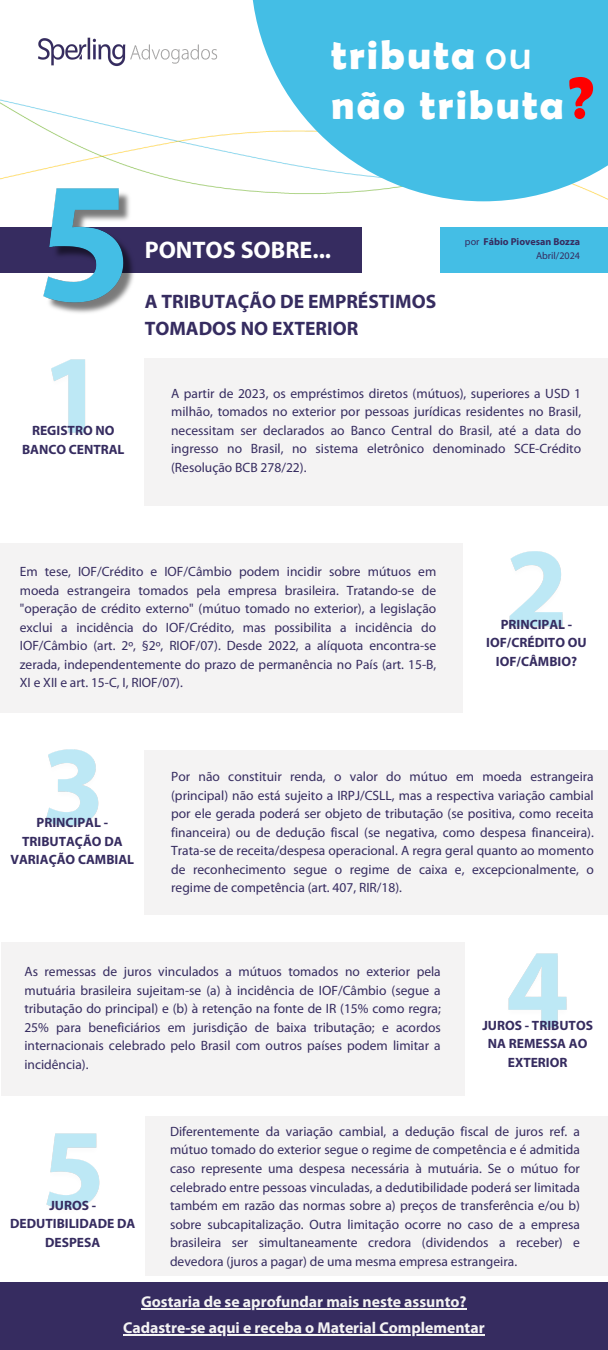
<style>
.page{position:relative;width:608px;height:1350px;background:#fff}
.page>*{position:absolute;margin:0;border:0;box-sizing:border-box;transform-origin:0 0}
.t1{font:700 60px "Berlin Sans FB Demi";color:#f00}
.t2{font:700 41.25px "Berlin Sans FB Demi";letter-spacing:.055em;color:#fff}
.t3{font:700 24px "Myriad Pro";color:#fff}
.t4{font:700 19.5px/27px "Myriad Pro";color:#362c60}
.t5{font:700 15.75px "Myriad Pro";color:#f4f3f3}
.t6{font:13.5px/18.6px "Myriad Pro";color:#362c60;text-align:justify}
.t7{font:700 13.5px/18.6px "Myriad Pro";color:#362c60;text-align:center}
.t8{font:700 10.05px "Myriad Pro";color:#362c60}
.t9{font:10.05px "Myriad Pro";color:#362c60}
.s1{font-family:"Berlin Sans FB";font-weight:400}
.s2{font-weight:400}
</style>
<div class="page">
<img style="left:0;top:99px;width:494px;height:103px">
<div style="left:0;top:227px;width:361px;height:46px;background:#362c60"></div>
<div style="left:440px;top:227px;width:167px;height:46px;background:#44bee5"></div>
<img style="left:36px;top:171px;width:104px;height:142px">
<div style="left:145px;top:359px;width:462px;height:147px;background:#f4f3f3"></div>
<img style="left:51px;top:359px;width:34px;height:74px">
<div style="left:0;top:543px;width:462px;height:170px;background:#f4f3f3"></div>
<img style="left:509px;top:551px;width:54px;height:76px">
<div style="left:145px;top:750px;width:462px;height:165px;background:#f4f3f3"></div>
<img style="left:45px;top:749px;width:54px;height:77px">
<div style="left:1px;top:942px;width:463px;height:153px;background:#f4f3f3"></div>
<img style="left:508px;top:953px;width:59px;height:75px">
<div style="left:145px;top:1116px;width:462px;height:160px;background:#f4f3f3"></div>
<img style="left:46px;top:1133px;width:54px;height:76px">
<svg style="left:251px;top:0;width:357px;height:201px;fill:#44bee5"></svg>
<img style="left:38px;top:38px;width:180px;height:29px">
<div style="left:0;top:1283px;width:607px;height:67px;background:#362c60"></div>
<hr style="left:141px;top:1308px;width:325px;height:2px;background:#f4f3f3">
<hr style="left:123px;top:1334px;width:361px;height:1px;background:#f4f3f3">
<h6 class="t2" style="left:331px;top:31px;width:202px">tributa <span class="s1">ou</span></h6>
<h6 class="t2" style="left:331px;top:81px;width:234px">não tributa</h6>
<h6 class="t1" style="left:568px;top:63px;width:27px">?</h6>
<h2 class="t3" style="left:145px;top:240px;width:188px">PONTOS SOBRE...</h2>
<h3 class="t4" style="left:145px;top:290px;width:293px">A TRIBUTAÇÃO DE EMPRÉSTIMOS<br>TOMADOS NO EXTERIOR</h3>
<h6 class="t8" style="left:465px;top:238px;width:116px"><span class="s2">por</span> Fábio Piovesan Bozza</h6>
<p class="t9" style="left:536px;top:252px;width:45px">Abril/2024</p>
<p class="t7" style="left:22px;top:423px;width:104px">REGISTRO NO<br>BANCO CENTRAL</p>
<h1 class="t6" style="left:171px;top:385px;width:411px">A partir de 2023, os empréstimos diretos (mútuos), superiores a USD 1 milhão, tomados no exterior por pessoas jurídicas residentes no Brasil, necessitam ser declarados ao Banco Central do Brasil, até a data do ingresso no Brasil, no sistema eletrônico denominado SCE-Crédito (Resolução BCB 278/22).</h1>
<p class="t6" style="left:20px;top:563px;width:418px">Em tese, IOF/Crédito e IOF/Câmbio podem incidir sobre mútuos em moeda estrangeira tomados pela empresa brasileira. Tratando-se de "operação de crédito externo" (mútuo tomado no exterior), a legislação exclui a incidência do IOF/Crédito, mas possibilita a incidência do IOF/Câmbio (art. 2º, §2º, RIOF/07). Desde 2022, a alíquota encontra-se zerada, independentemente do prazo de permanência no País (art. 15-B, XI e XII e art. 15-C, I, RIOF/07).</p>
<p class="t7" style="left:486px;top:616px;width:102px">PRINCIPAL -<br>IOF/CRÉDITO OU<br>IOF/CÂMBIO?</p>
<p class="t7" style="left:11px;top:814px;width:125px">PRINCIPAL -<br>TRIBUTAÇÃO DA<br>VARIAÇÃO CAMBIAL</p>
<p class="t6" style="left:171px;top:768px;width:424px">Por não constituir renda, o valor do mútuo em moeda estrangeira (principal) não está sujeito a IRPJ/CSLL, mas a respectiva variação cambial por ele gerada poderá ser objeto de tributação (se positiva, como receita financeira) ou de dedução fiscal (se negativa, como despesa financeira).<br>Trata-se de receita/despesa operacional. A regra geral quanto ao momento de reconhecimento segue o regime de caixa e, excepcionalmente, o regime de competência (art. 407, RIR/18).</p>
<p class="t6" style="left:24px;top:963px;width:418px">As remessas de juros vinculados a mútuos tomados no exterior pela mutuária brasileira sujeitam-se (a) à incidência de IOF/Câmbio (segue a tributação do principal) e (b) à retenção na fonte de IR (15% como regra; 25% para beneficiários em jurisdição de baixa tributação; e acordos internacionais celebrado pelo Brasil com outros países podem limitar a incidência).</p>
<h3 class="t7" style="left:482px;top:1017px;width:112px">JUROS - TRIBUTOS<br>NA REMESSA AO<br>EXTERIOR</h3>
<h4 class="t7" style="left:10px;top:1197px;width:127px">JUROS -<br>DEDUTIBILIDADE DA<br>DESPESA</h4>
<p class="t6" style="left:170px;top:1123px;width:411px">Diferentemente da variação cambial, a dedução fiscal de juros ref. a mútuo tomado do exterior segue o regime de competência e é admitida caso represente uma despesa necessária à mutuária. Se o mútuo for celebrado entre pessoas vinculadas, a dedutibilidade poderá ser limitada também em razão das normas sobre a) preços de transferência e/ou b) sobre subcapitalização. Outra limitação ocorre no caso de a empresa brasileira ser simultaneamente credora (dividendos a receber) e devedora (juros a pagar) de uma mesma empresa estrangeira.</p>
<p class="t5" style="left:141px;top:1295px;width:327px">Gostaria de se aprofundar mais neste assunto?</p>
<h5 class="t5" style="left:123px;top:1321px;width:363px">Cadastre-se aqui e receba o Material Complementar</h5>
</div>
